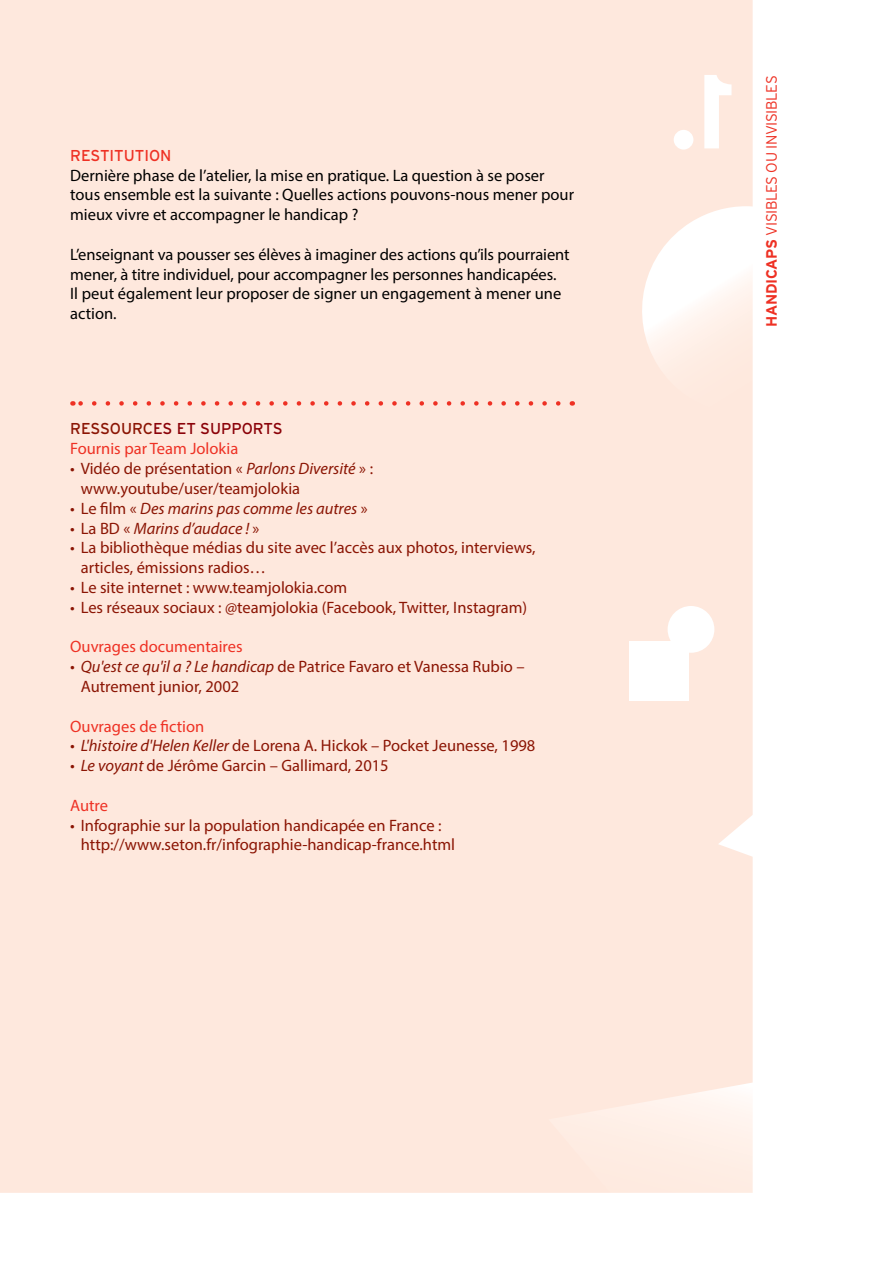
<style>
.page{position:relative;width:893px;height:1263px;background:#fff}
.page>*{position:absolute;margin:0;border:0;box-sizing:border-box;transform-origin:0 0}
.t1{font:16.5px/19.8px "Myriad Pro";color:#8b1504}
.t2{font:16.5px/19.8px "Myriad Pro";color:#000}
.t3{font:16.5px "Myriad Pro";color:#ee3124}
.t4{font:italic 16.5px "Myriad Pro";color:#8b1504}
.t5{font:15.75px "Interstate";color:#8b0209}
.t6{font:15.75px "Interstate";color:#ee3124}
.t7{font:300 15px "Interstate";letter-spacing:-.025em;color:#ee3124}
.s1{color:#8b1504}
.s2{font-style:italic}
.s3{font-style:normal}
.s4{font-weight:700}
</style>
<div class="page">
<div style="left:0;top:0;width:753px;height:1193px;background:#fee8dd"></div>
<div style="left:629px;top:641px;width:60px;height:60px;background:#fff"></div>
<div style="left:668px;top:606px;width:46px;height:47px;background:#fff;border-radius:50%"></div>
<svg style="left:79px;top:401px;width:479px;height:5px"></svg>
<div style="left:674px;top:75px;width:57px;height:74px;background:#fee8dd"></div>
<p class="t6" style="left:70px;top:146px;width:103px">RESTITUTION</p>
<p class="t2" style="left:70px;top:165px;width:505px">Dernière phase de l’atelier, la mise en pratique. La question à se poser tous ensemble est la suivante : Quelles actions pouvons-nous mener pour mieux vivre et accompagner le handicap ?</p>
<p class="t2" style="left:70px;top:244px;width:501px">L’enseignant va pousser ses élèves à imaginer des actions qu’ils pourraient mener, à titre individuel, pour accompagner les personnes handicapées.<br>Il peut également leur proposer de signer un engagement à mener une action.</p>
<p class="t5" style="left:70px;top:420px;width:214px"><span class="s1">R ESSOURC</span>ES ET SUPPORTS</p>
<p class="t3" style="left:70px;top:439px;width:170px">Fournis par Team Jolokia</p>
<p class="t1" style="left:81px;top:458px;width:294px;text-indent:-11px">• Vidéo de présentation « <span class="s2">Parlons Diversité</span> » : www.youtube/user/teamjolokia</p>
<p class="t4" style="left:70px;top:498px;width:299px"><span class="s3">• Le film «</span> Des marins pas comme les autres <span class="s3">»</span></p>
<p class="t4" style="left:70px;top:518px;width:191px"><span class="s3">• La BD «</span> Marins d’audace ! <span class="s3">»</span></p>
<p class="t1" style="left:81px;top:538px;width:456px;text-indent:-11px">• La bibliothèque médias du site avec l’accès aux photos, interviews, articles, émissions radios…</p>
<p class="t1" style="left:70px;top:577px;width:279px">• Le site internet : www.teamjolokia.com</p>
<p class="t1" style="left:70px;top:597px;width:459px">• Les réseaux sociaux : @teamjolokia (Facebook, Twitter, Instagram)</p>
<p class="t3" style="left:70px;top:637px;width:174px">Ouvrages documentaires</p>
<p class="t1" style="left:81px;top:656px;width:445px;text-indent:-11px"><span class="s2">• Qu'est ce qu'il a ? Le handicap</span> de Patrice Favaro et Vanessa Rubio –<br>Autrement junior, 2002</p>
<p class="t3" style="left:70px;top:716px;width:136px">Ouvrages de fiction</p>
<p class="t1" style="left:70px;top:736px;width:467px"><span class="s2">• L'histoire d'Helen Keller</span> de Lorena A. Hickok – Pocket Jeunesse, 1998</p>
<p class="t1" style="left:70px;top:755px;width:320px"><span class="s2">• Le voyant</span> de Jérôme Garcin – Gallimard, 2015</p>
<p class="t3" style="left:70px;top:795px;width:39px">Autre</p>
<p class="t1" style="left:81px;top:815px;width:376px;text-indent:-11px">• Infographie sur la population handicapée en France : http://www.seton.fr/infographie-handicap-france.html</p>
<p class="t7" style="left:763px;top:327px;width:251px;rotate:-90deg"><span class="s4">HANDICAPS</span> VISIBLES OU INVISIBLES</p>
</div>
